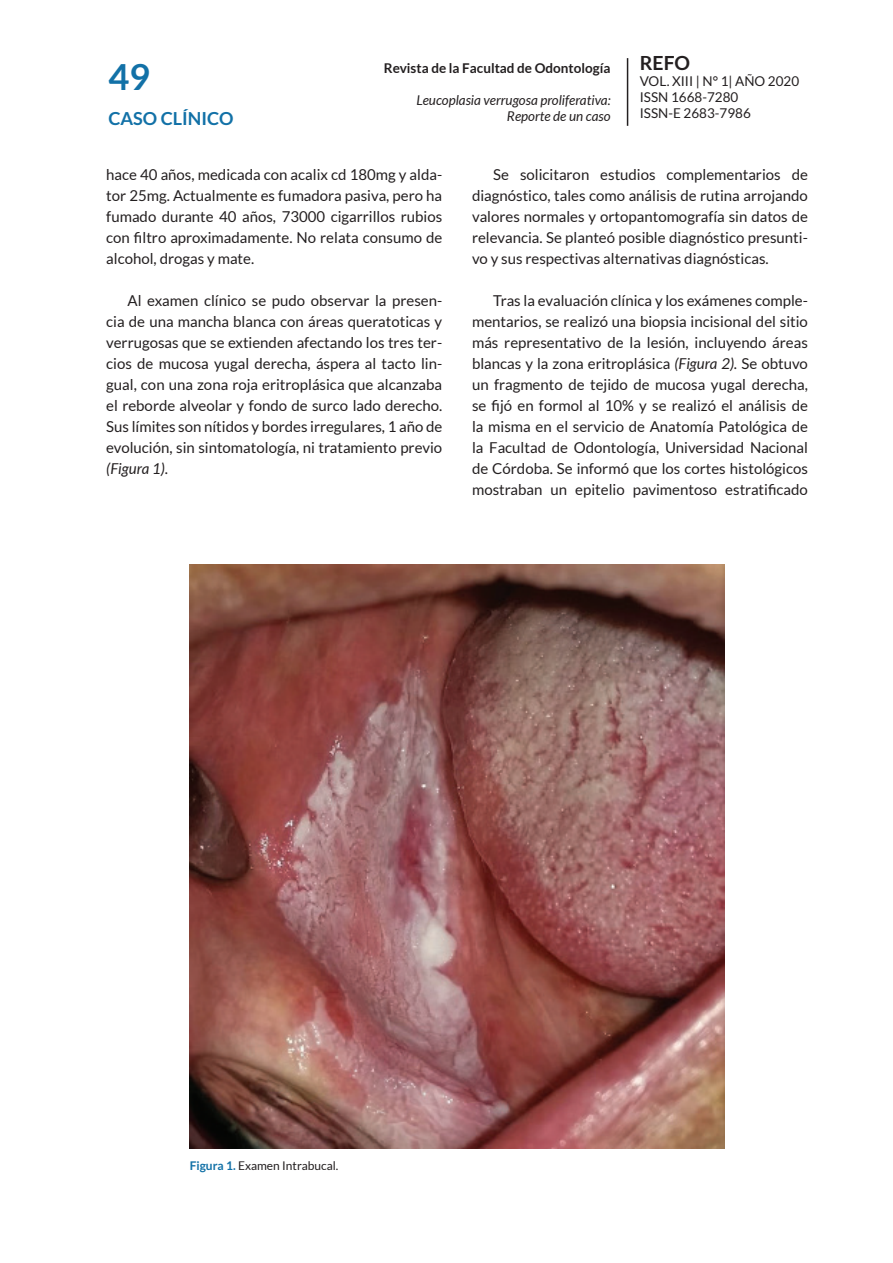
<style>
.page{position:relative;width:893px;height:1263px;background:#fff}
.page>*{position:absolute;margin:0;border:0;box-sizing:border-box;transform-origin:0 0}
.t1{font:700 36px "Lato";color:#1271a7}
.t2{font:700 19.5px "Lato";color:#231f20}
.t3{font:700 18px "Lato";color:#1271a7}
.t4{font:15px/21px "Lato";color:#231f20;text-align:justify}
.t5{font:italic 15px "Lato";color:#231f20}
.t6{font:italic 13.5px/16.2px "Lato";color:#231f20;text-align:right}
.t7{font:13.5px/16.2px "Lato";color:#231f20}
.t8{font:700 13.5px "Lato";color:#231f20}
.t9{font:12px "Lato";color:#231f20}
.s1{font-style:italic}
.s2{font-weight:700;color:#1271a7}
</style>
<div class="page">
<hr style="left:627px;top:58px;width:1px;height:68px;background:#231f20">
<img style="left:190px;top:564px;width:534px;height:584px">
<h1 class="t1" style="left:108px;top:56px;width:43px">49</h1>
<p class="t8" style="left:384px;top:60px;width:228px">Revista de la Facultad de Odontología</p>
<p class="t6" style="left:416px;top:92px;width:196px">Leucoplasia verrugosa proliferativa:<br>Reporte de un caso</p>
<p class="t3" style="left:108px;top:108px;width:127px">CASO CLÍNI CO</p>
<h2 class="t2" style="left:640px;top:51px;width:52px">REFO</h2>
<p class="t7" style="left:640px;top:73px;width:161px">VOL. XIII | N° 1| AÑO 2020<br>ISSN 1668-7280<br>ISSN-E 2683-7986</p>
<p class="t4" style="left:106px;top:164px;width:337px">hace 40 años, medicada con acalix cd 180mg y alda&shy;tor 25mg. Actualmente es fumadora pasiva, pero ha fumado durante 40 años, 73000 cigarrillos rubios con filtro aproximadamente. No relata consumo de alcohol, drogas y mate.</p>
<p class="t4" style="left:106px;top:290px;width:337px;text-indent:21px">Al examen clínico se pudo observar la presen&shy;cia de una mancha blanca con áreas queratoticas y verrugosas que se extienden afectando los tres ter&shy;cios de mucosa yugal derecha, áspera al tacto lin&shy;gual, con una zona roja eritroplásica que alcanzaba el reborde alveolar y fondo de surco lado derecho.<br>Sus límites son nítidos y bordes irregulares, 1 año de evolución, sin sintomatología, ni tratamiento previo</p>
<p class="t5" style="left:106px;top:460px;width:63px">(Figura 1).</p>
<p class="t4" style="left:472px;top:164px;width:337px;text-indent:21px">Se solicitaron estudios complementarios de diagnóstico, tales como análisis de rutina arrojando valores normales y ortopantomografía sin datos de relevancia. Se planteó posible diagnóstico presunti&shy;vo y sus respectivas alternativas diagnósticas.</p>
<p class="t4" style="left:472px;top:290px;width:337px;text-indent:21px">Tras la evaluación clínica y los exámenes comple&shy;mentarios, se realizó una biopsia incisional del sitio más representativo de la lesión, incluyendo áreas blancas y la zona eritroplásica <span class="s1">(Figura 2).</span> Se obtuvo un fragmento de tejido de mucosa yugal derecha, se fijó en formol al 10% y se realizó el análisis de la misma en el servicio de Anatomía Patológica de la Facultad de Odontología, Universidad Nacional de Córdoba. Se informó que los cortes histológicos mostraban un epitelio pavimentoso estratificado</p>
<p class="t9" style="left:190px;top:1159px;width:150px"><span class="s2">Figura 1.</span> Examen Intrabucal.</p>
</div>
